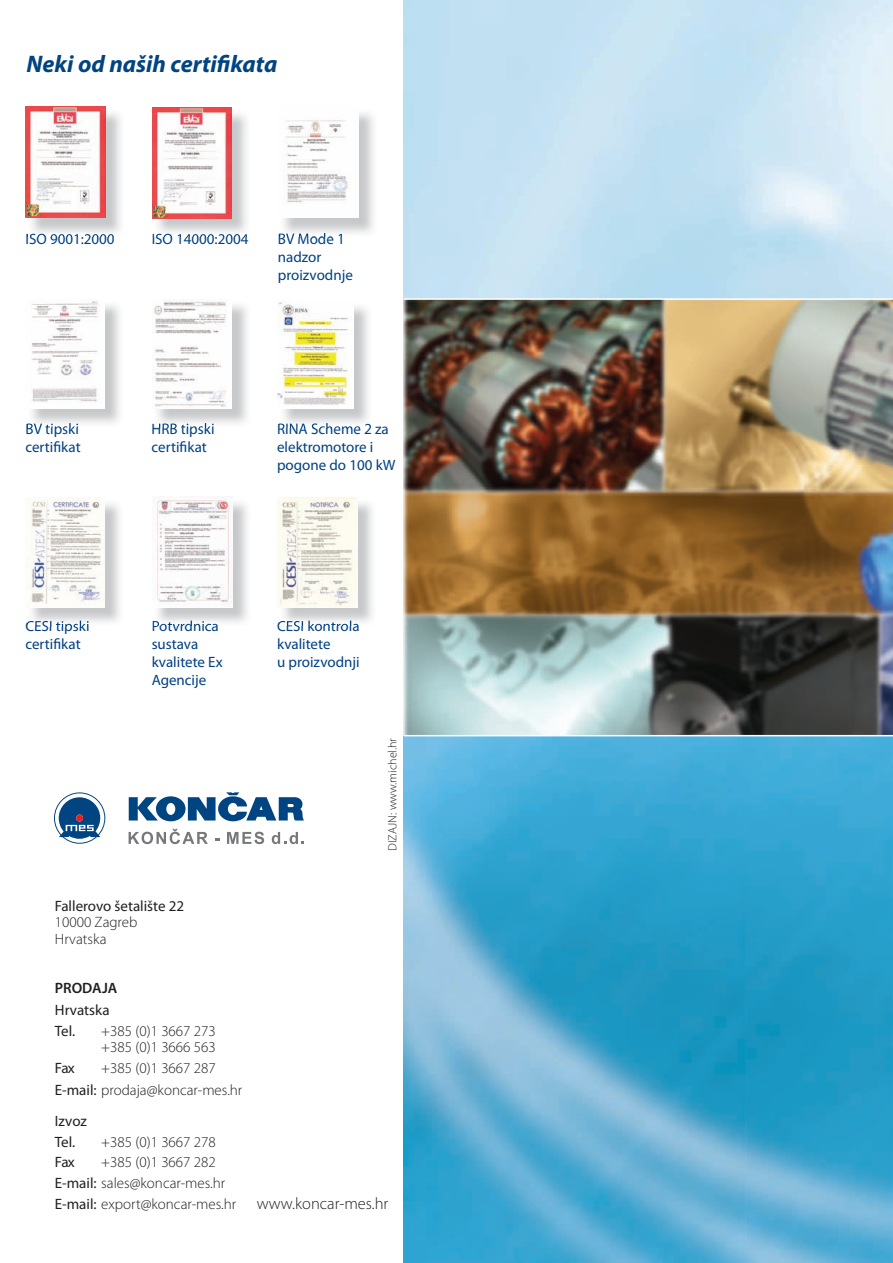
<style>
.page{position:relative;width:893px;height:1263px;background:#fff}
.page>*{position:absolute;margin:0;border:0;box-sizing:border-box;transform-origin:0 0}
.t1{font:italic 700 24px "Myriad Pro";color:#004481}
.t2{font:15px/18px "Myriad Pro";color:#014084}
.t3{font:300 15px/16.5px "Myriad Pro";color:#231f20}
.t4{font:15px/20.7px "Myriad Pro";color:#231f20}
.t5{font:600 15px "Myriad Pro";color:#231f20}
.t6{font:300 12px "Myriad Pro";color:#231f20}
.s1{font-weight:400}
.s2{font-size:16.5px}
</style>
<div class="page">
<img style="left:403px;top:0;width:490px;height:1263px">
<svg style="left:129px;top:829px;width:79px;height:15px"></svg>
<svg style="left:215px;top:838px;width:5px;height:3px"></svg>
<svg style="left:227px;top:832px;width:37px;height:12px"></svg>
<svg style="left:272px;top:832px;width:32px;height:12px"></svg>
<svg style="left:129px;top:792px;width:175px;height:29px"></svg>
<svg style="left:54px;top:792px;width:51px;height:52px"></svg>
<div style="left:76px;top:814px;width:7px;height:7px;background:#ee1d23;border-radius:50%"></div>
<img style="left:404px;top:300px;width:489px;height:435px">
<hr style="left:404px;top:298px;width:489px;height:2px;background:#fff">
<hr style="left:404px;top:735px;width:489px;height:1px;background:#fff">
<img style="left:280px;top:233px;width:65px;height:4px">
<img style="left:283px;top:117px;width:75px;height:87px">
<img style="left:280px;top:423px;width:91px;height:4px">
<img style="left:277px;top:302px;width:76px;height:103px">
<img style="left:28px;top:423px;width:51px;height:4px">
<img style="left:30px;top:299px;width:70px;height:105px">
<img style="left:154px;top:423px;width:61px;height:4px">
<img style="left:154px;top:301px;width:78px;height:107px">
<img style="left:280px;top:503px;width:93px;height:120px">
<img style="left:280px;top:621px;width:80px;height:5px">
<img style="left:277px;top:497px;width:80px;height:110px">
<img style="left:28px;top:621px;width:62px;height:5px">
<img style="left:26px;top:498px;width:79px;height:109px">
<img style="left:154px;top:621px;width:65px;height:5px">
<img style="left:154px;top:497px;width:78px;height:110px">
<img style="left:32px;top:109px;width:89px;height:125px">
<img style="left:29px;top:234px;width:85px;height:3px">
<img style="left:26px;top:106px;width:79px;height:112px">
<img style="left:154px;top:110px;width:93px;height:124px">
<img style="left:154px;top:234px;width:93px;height:2px">
<img style="left:152px;top:108px;width:79px;height:110px">
<h1 class="t1" style="left:26px;top:48px;width:253px">Neki od naših certifikata</h1>
<p class="t2" style="left:26px;top:230px;width:91px">ISO 9001:2000</p>
<p class="t2" style="left:152px;top:230px;width:98px">ISO 14000:2004</p>
<p class="t2" style="left:278px;top:229px;width:77px">BV Mode 1 nadzor proizvodnje</p>
<p class="t2" style="left:26px;top:419px;width:57px">BV tipski certifikat</p>
<p class="t2" style="left:152px;top:419px;width:64px">HRB tipski certifikat</p>
<p class="t2" style="left:277px;top:419px;width:120px">RINA Scheme 2 za elektromotore i pogone do 100 kW</p>
<p class="t2" style="left:26px;top:617px;width:65px">CESI tipski certifikat</p>
<p class="t2" style="left:277px;top:617px;width:84px">CESI kontrola kvalitete<br>u proizvodnji</p>
<p class="t2" style="left:152px;top:617px;width:72px">Potvrdnica sustava kvalitete Ex<br>Agencije</p>
<p class="t4" style="left:55px;top:895px;width:131px">Fallerovo šetalište 22</p>
<p class="t3" style="left:55px;top:914px;width:84px">10000 Zagreb<br>Hrvatska</p>
<p class="t5" style="left:55px;top:978px;width:64px">PRODAJA</p>
<p class="t4" style="left:55px;top:999px;width:56px">Hrvatska<br>Tel.</p>
<p class="t3" style="left:101px;top:1023px;width:116px">+385 (0)1 3667 273 +385 (0)1 3666 563</p>
<p class="t3" style="left:55px;top:1057px;width:189px;line-height:22.2px;text-indent:46px">+385 (0)1 3667 287<br><span class="s1">E-mail:</span> prodaja@koncar-mes.hr</p>
<p class="t4" style="left:55px;top:1110px;width:34px">Izvoz<br>Tel.</p>
<p class="t4" style="left:55px;top:1057px;width:22px">Fax</p>
<p class="t3" style="left:101px;top:1134px;width:116px">+385 (0)1 3667 278</p>
<p class="t6" style="left:386px;top:851px;width:114px;rotate:-90deg">DIZAJN: www.michel.hr</p>
<p class="t3" style="left:55px;top:1152px;width:335px;line-height:20.7px;text-indent:46px">+385 (0)1 3667 282<br><span class="s1">E-mail:</span> sales@koncar-mes.hr<br><span class="s1">E-mail:</span> export@koncar-mes.hr <span class="s2">www.koncar-mes.hr</span></p>
<p class="t4" style="left:55px;top:1152px;width:22px">Fax</p>
</div>
